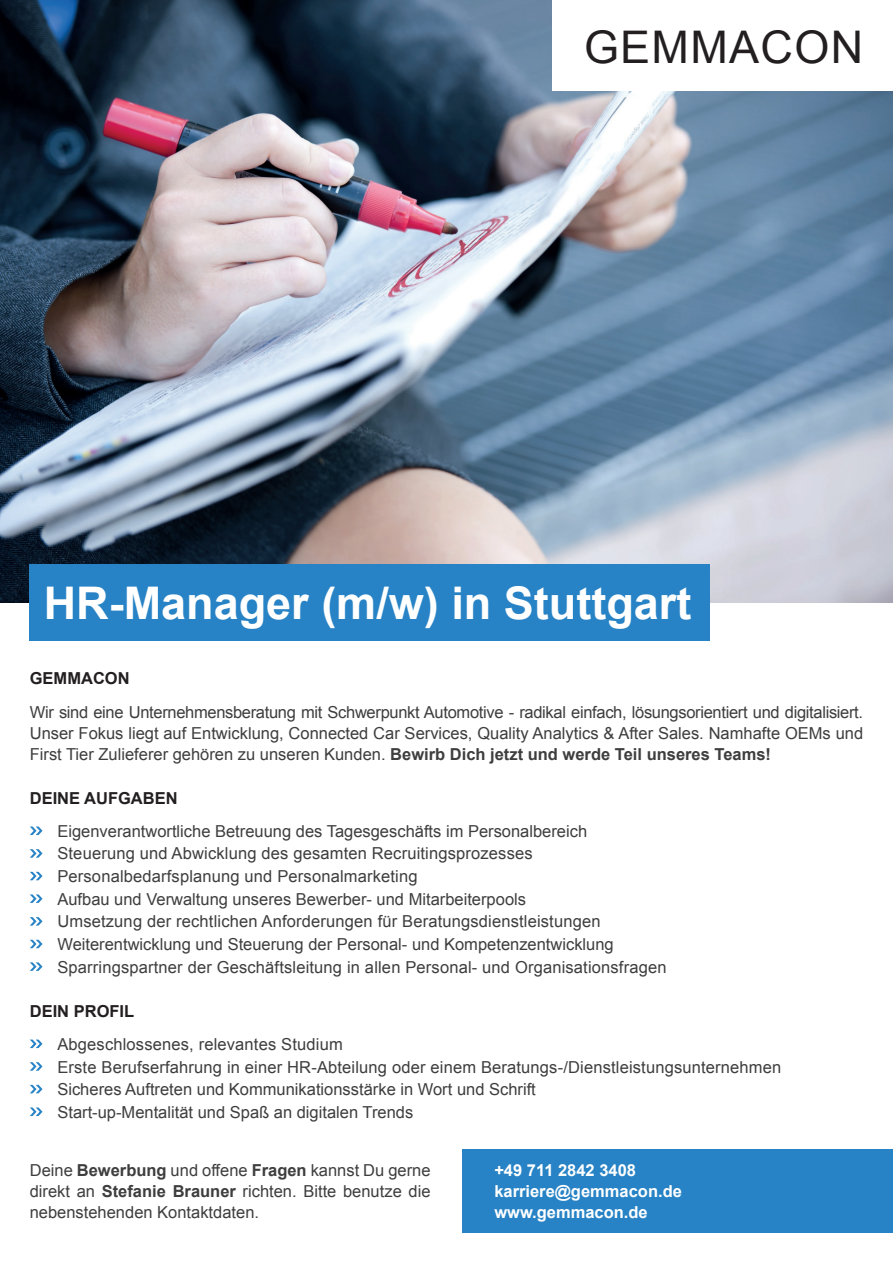
<style>
.page{position:relative;width:893px;height:1263px;background:#fff}
.page>*{position:absolute;margin:0;border:0;box-sizing:border-box;transform-origin:0 0}
.t1{font:700 45px "Arial";color:#fff}
.t2{font:45px "Arial";letter-spacing:.03em;color:#231f20}
.t3{font:16.5px/21px "Arial";color:#3e3e3f;text-align:justify}
.t4{font:700 16.5px/21px "Arial";color:#fff}
.t5{font:700 16.5px "Arial";color:#231f20}
.s1{font-weight:700}
</style>
<div class="page">
<img style="left:0;top:0;width:893px;height:602px">
<div style="left:30px;top:564px;width:680px;height:76px;background:#2783c5"></div>
<div style="left:553px;top:0;width:340px;height:90px;background:#fff"></div>
<svg style="left:30px;top:826px;width:13px;height:9px"></svg>
<svg style="left:30px;top:894px;width:13px;height:9px"></svg>
<svg style="left:30px;top:1085px;width:13px;height:8px"></svg>
<svg style="left:30px;top:940px;width:13px;height:8px"></svg>
<svg style="left:30px;top:1107px;width:13px;height:9px"></svg>
<svg style="left:30px;top:849px;width:13px;height:9px"></svg>
<svg style="left:30px;top:1039px;width:13px;height:9px"></svg>
<svg style="left:30px;top:917px;width:13px;height:8px"></svg>
<svg style="left:30px;top:962px;width:13px;height:9px"></svg>
<svg style="left:30px;top:872px;width:13px;height:8px"></svg>
<svg style="left:30px;top:1062px;width:13px;height:9px"></svg>
<div style="left:462px;top:1150px;width:431px;height:83px;background:#2783c5"></div>
<h1 class="t2" style="left:584px;top:18px;width:281px">GEMMACON</h1>
<h1 class="t1" style="left:44px;top:573px;width:649px">HR-Manager (m/w) in Stuttgart</h1>
<p class="t5" style="left:30px;top:667px;width:101px">GEMMACON</p>
<p class="t3" style="left:30px;top:701px;width:835px">Wir sind eine Unternehmensberatung mit Schwerpunkt Automotive - radikal einfach, lösungsorientiert und digitalisiert.<br>Unser Fokus liegt auf Entwicklung, Connected Car Services, Quality Analytics &amp; After Sales. Namhafte OEMs und First Tier Zulieferer gehören zu unseren Kunden. <span class="s1">Bewirb Dich jetzt und werde Teil unseres Teams!</span></p>
<p class="t5" style="left:30px;top:787px;width:149px">DEINE AUFGABEN</p>
<p class="t3" style="left:57px;top:821px;width:531px">Eigenverantwortliche Betreuung des Tagesgeschäfts im Personalbereich</p>
<p class="t3" style="left:57px;top:843px;width:477px">Steuerung und Abwicklung des gesamten Recruitingsprozesses</p>
<p class="t3" style="left:57px;top:866px;width:362px">Personalbedarfsplanung und Personalmarketing</p>
<p class="t3" style="left:57px;top:888px;width:470px">Aufbau und Verwaltung unseres Bewerber- und Mitarbeiterpools</p>
<p class="t3" style="left:57px;top:911px;width:545px">Umsetzung der rechtlichen Anforderungen für Beratungsdienstleistungen</p>
<p class="t3" style="left:57px;top:956px;width:611px">Sparringspartner der Geschäftsleitung in allen Personal- und Organisationsfragen</p>
<p class="t3" style="left:57px;top:934px;width:558px">Weiterentwicklung und Steuerung der Personal- und Kompetenzentwicklung</p>
<p class="t5" style="left:30px;top:1000px;width:106px">DEIN PROFIL</p>
<p class="t3" style="left:57px;top:1034px;width:287px">Abgeschlossenes, relevantes Studium</p>
<p class="t3" style="left:57px;top:1056px;width:725px">Erste Berufserfahrung in einer HR-Abteilung oder einem Beratungs-/Dienstleistungsunternehmen</p>
<p class="t3" style="left:57px;top:1079px;width:480px">Sicheres Auftreten und Kommunikationsstärke in Wort und Schrift</p>
<p class="t3" style="left:57px;top:1102px;width:357px">Start-up-Mentalität und Spaß an digitalen Trends</p>
<p class="t3" style="left:30px;top:1160px;width:402px">Deine <span class="s1">Bewerbung</span> und offene <span class="s1">Fragen</span> kannst Du gerne direkt an <span class="s1">Stefanie Brauner</span> richten. Bitte benutze die nebenstehenden Kontaktdaten.</p>
<p class="t4" style="left:494px;top:1161px;width:189px">+49 711 2842 3408 karriere@gemmacon.de www.gemmacon.de</p>
</div>
